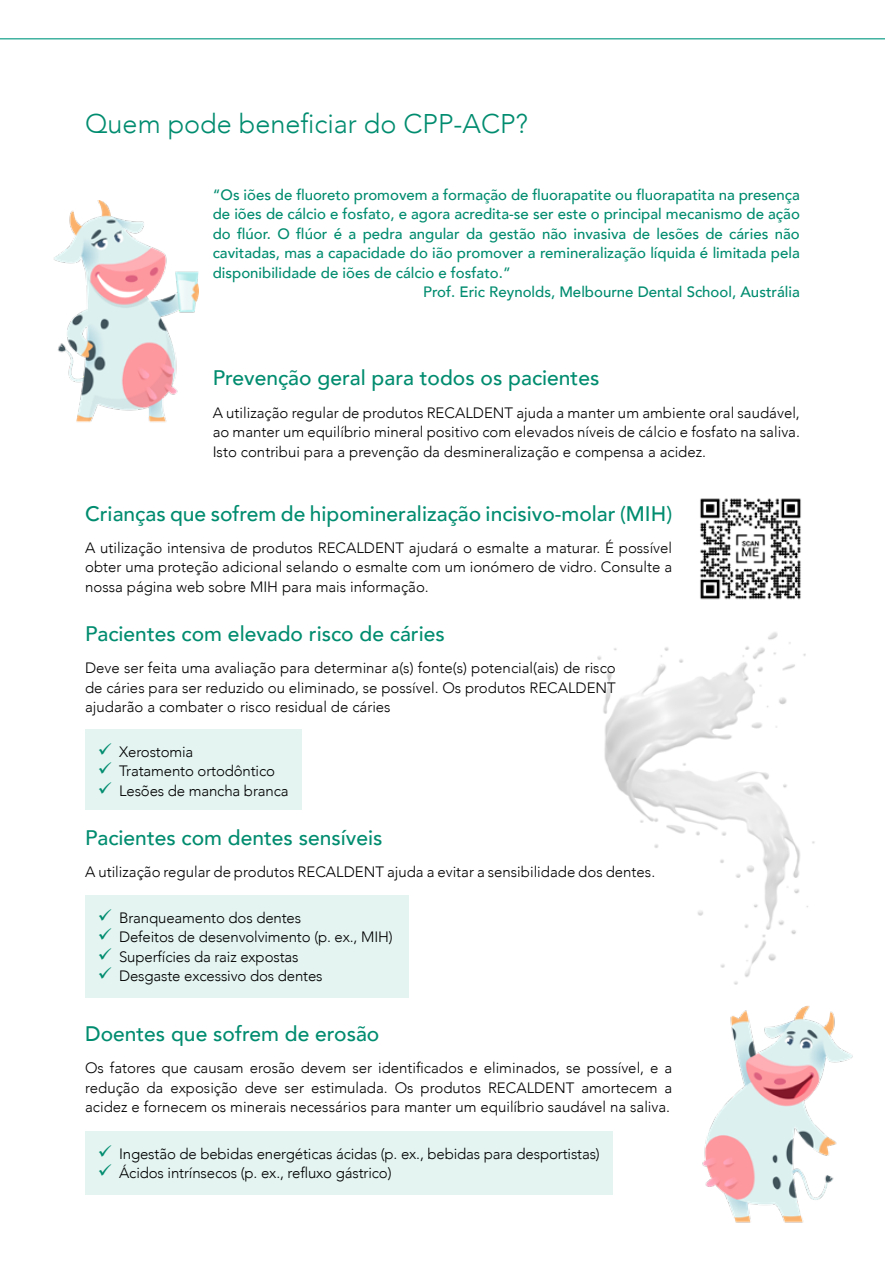
<style>
.page{position:relative;width:885px;height:1263px;background:#fff}
.page>*{position:absolute;margin:0;border:0;box-sizing:border-box;transform-origin:0 0}
.t1{font:300 27px "Avenir";color:#008c6f}
.t2{font:500 21px "Avenir";color:#008c6f}
.t3{font:300 15px/19.5px "Avenir";letter-spacing:-.01em;color:#000;text-align:justify}
.t4{font:500 15px "Avenir";color:#008c6f}
</style>
<div class="page">
<img style="left:702px;top:1005px;width:151px;height:218px">
<img style="left:54px;top:200px;width:145px;height:222px">
<svg style="left:0;top:38px;width:884px;height:2px;background:#6fc4b6"></svg>
<img style="left:597px;top:632px;width:218px;height:353px">
<div style="left:85px;top:729px;width:217px;height:81px;background:#e3f4f1"></div>
<div style="left:85px;top:895px;width:323px;height:102px;background:#e3f4f1"></div>
<img style="left:700px;top:498px;width:101px;height:102px">
<div style="left:85px;top:1131px;width:527px;height:63px;background:#e3f4f1"></div>
<h1 class="t1" style="left:85px;top:108px;width:444px">Quem pode beneficiar do CPP-ACP?</h1>
<p class="t4" style="left:213px;top:182px;width:588px">“Os iões de fluoreto promovem a formação de fluorapatite ou fluorapatita na presença</p>
<p class="t4" style="left:213px;top:201px;width:588px">de iões de cálcio e fosfato, e agora acredita-se ser este o principal mecanismo de ação</p>
<p class="t4" style="left:213px;top:221px;width:588px">do flúor. O flúor é a pedra angular da gestão não invasiva de lesões de cáries não</p>
<p class="t4" style="left:213px;top:240px;width:588px">cavitadas, mas a capacidade do ião promover a remineralização líquida é limitada pela</p>
<p class="t4" style="left:213px;top:260px;width:299px">disponibilidade de iões de cálcio e fosfato.”</p>
<p class="t4" style="left:423px;top:279px;width:378px">Prof. Eric Reynolds, Melbourne Dental School, Austrália</p>
<h2 class="t2" style="left:213px;top:360px;width:388px">Prevenção geral para todos os pacientes</h2>
<p class="t3" style="left:213px;top:403px;width:588px">A utilização regular de produtos RECALDENT ajuda a manter um ambiente oral saudável, ao manter um equilíbrio mineral positivo com elevados níveis de cálcio e fosfato na saliva.<br>Isto contribui para a prevenção da desmineralização e compensa a acidez.</p>
<h2 class="t2" style="left:85px;top:495px;width:588px">Crianças que sofrem de hipomineralização incisivo-molar (MIH)</h2>
<p class="t3" style="left:85px;top:538px;width:588px">A utilização intensiva de produtos RECALDENT ajudará o esmalte a maturar. É possível obter uma proteção adicional selando o esmalte com um ionómero de vidro. Consulte a nossa página web sobre MIH para mais informação.</p>
<h2 class="t2" style="left:85px;top:616px;width:361px">Pacientes com elevado risco de cáries</h2>
<p class="t3" style="left:85px;top:658px;width:532px">Deve ser feita uma avaliação para determinar a(s) fonte(s) potencial(ais) de risco de cáries para ser reduzido ou eliminado, se possível. Os produtos RECALDENT ajudarão a combater o risco residual de cáries</p>
<p class="t3" style="left:119px;top:742px;width:171px;text-align:left">Xerostomia<br>Tratamento ortodôntico<br>Lesões de mancha branca</p>
<h2 class="t2" style="left:85px;top:819px;width:299px">Pacientes com dentes sensíveis</h2>
<p class="t3" style="left:85px;top:862px;width:571px">A utilização regular de produtos RECALDENT ajuda a evitar a sensibilidade dos dentes.</p>
<p class="t3" style="left:119px;top:908px;width:275px;text-align:left">Branqueamento dos dentes<br>Defeitos de desenvolvimento (p. ex., MIH)<br>Superfícies da raiz expostas<br>Desgaste excessivo dos dentes</p>
<h2 class="t2" style="left:85px;top:1015px;width:296px">Doentes que sofrem de erosão</h2>
<p class="t3" style="left:85px;top:1058px;width:588px">Os fatores que causam erosão devem ser identificados e eliminados, se possível, e a redução da exposição deve ser estimulada. Os produtos RECALDENT amortecem a acidez e fornecem os minerais necessários para manter um equilíbrio saudável na saliva.</p>
<p class="t3" style="left:119px;top:1143px;width:482px">Ingestão de bebidas energéticas ácidas (p. ex., bebidas para desportistas)<br>Ácidos intrínsecos (p. ex., refluxo gástrico)</p>
</div>
